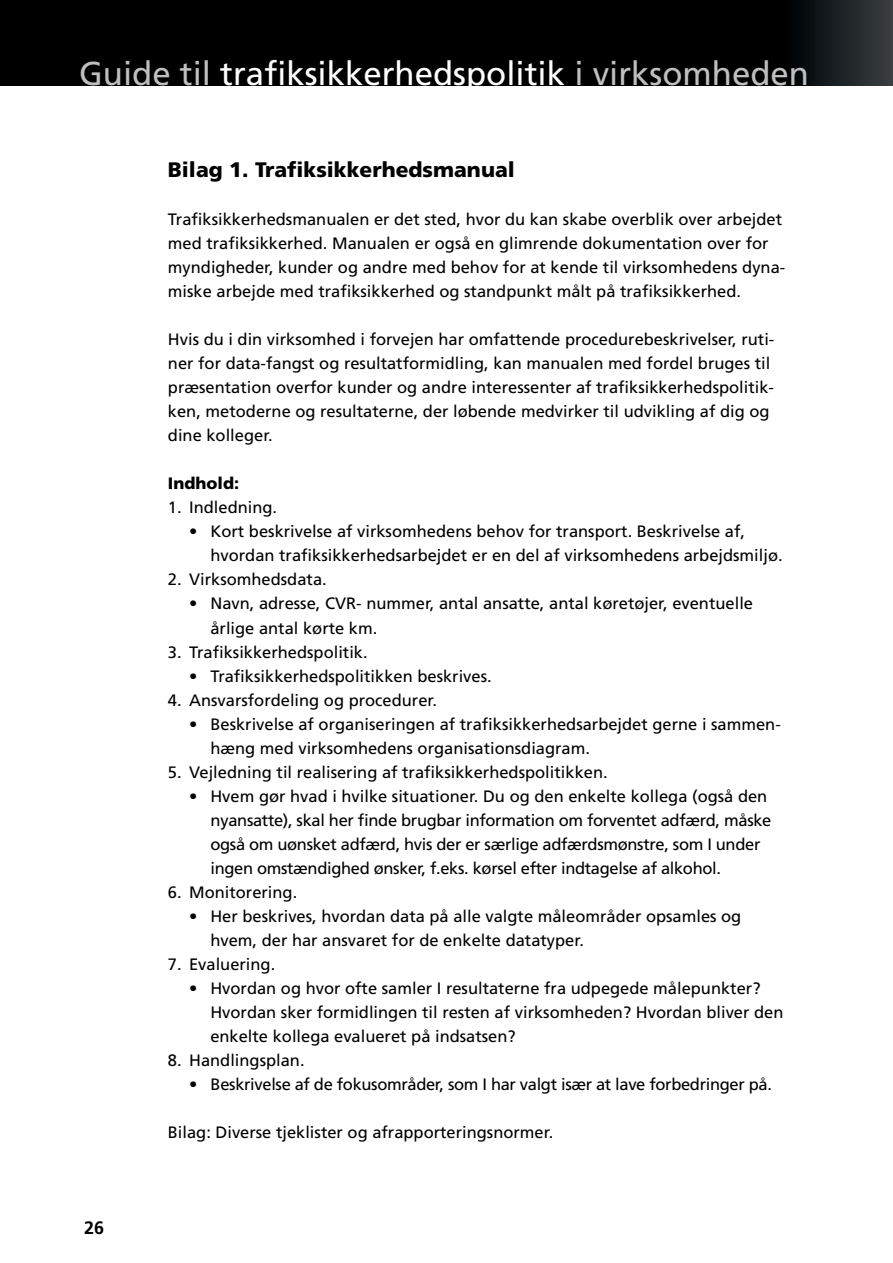
<style>
.page{position:relative;width:893px;height:1263px;background:#fff}
.page>*{position:absolute;margin:0;border:0;box-sizing:border-box;transform-origin:0 0}
.t1{font:33px "Frutiger LT Std";color:#fff}
.t2{font:900 21px "Frutiger LT Std";color:#000}
.t3{font:700 18px "Frutiger LT Std";color:#000}
.t4{font:16.5px/24px "Frutiger LT Std";color:#000}
.t5{font:16.5px/24px "Frutiger LT Std";letter-spacing:-.02em;color:#000}
.t6{font:900 16.5px "Frutiger LT Std";color:#000}
.s1{color:#bfbfc1}
</style>
<div class="page">
<div style="left:0;top:0;width:893px;height:85px;background:#000"></div>
<div style="left:784px;top:0;width:109px;height:85px;background:linear-gradient(to right,#000001,#3b3f43)"></div>
<h1 class="t1" style="left:79px;top:54px;width:731px"><span class="s1">Guide til</span> trafiksikkerhedspolitik <span class="s1">i virksomheden</span></h1>
<p class="t3" style="left:84px;top:1217px;width:22px">26</p>
<p class="t2" style="left:168px;top:157px;width:348px">Bilag 1. Trafiksikkerhedsmanual</p>
<p class="t4" style="left:168px;top:208px;width:619px">Trafiksikkerhedsmanualen er det sted, hvor du kan skabe overblik over arbejdet med trafiksikkerhed. Manualen er også en glimrende dokumentation over for myndigheder, kunder og andre med behov for at kende til virksomhedens dyna&shy;miske arbejde med trafiksikkerhed og standpunkt målt på trafiksikkerhed.</p>
<p class="t4" style="left:168px;top:328px;width:608px">Hvis du i din virksomhed i forvejen har omfattende procedurebeskrivelser, ruti&shy;ner for data-fangst og resultatformidling, kan manualen med fordel bruges til præsentation overfor kunder og andre interessenter af trafiksikkerhedspolitik&shy;ken, metoderne og resultaterne, der løbende medvirker til udvikling af dig og dine kolleger.</p>
<p class="t6" style="left:168px;top:474px;width:73px">Indhold:</p>
<p class="t4" style="left:168px;top:496px;width:111px">1. Indledning.</p>
<p class="t4" style="left:210px;top:520px;width:574px;text-indent:-21px">• Kort beskrivelse af virksomhedens behov for transport. Beskrivelse af, hvordan trafiksikkerhedsarbejdet er en del af virksomhedens arbejdsmiljø.</p>
<p class="t4" style="left:168px;top:568px;width:160px">2. Virksomhedsdata.</p>
<p class="t4" style="left:210px;top:592px;width:544px;text-indent:-21px">• Navn, adresse, CVR- nummer, antal ansatte, antal køretøjer, eventuelle årlige antal kørte km.</p>
<p class="t4" style="left:168px;top:640px;width:201px">3. Trafiksikkerhedspolitik.</p>
<p class="t4" style="left:189px;top:664px;width:304px">• Trafiksikkerhedspolitikken beskrives.</p>
<p class="t4" style="left:168px;top:688px;width:271px">4. Ansvarsfordeling og procedurer.</p>
<p class="t4" style="left:210px;top:712px;width:572px;text-indent:-21px">• Beskrivelse af organiseringen af trafiksikkerhedsarbejdet gerne i sammen&shy;hæng med virksomhedens organisationsdiagram.</p>
<p class="t4" style="left:168px;top:760px;width:441px">5. Vejledning til realisering af trafiksikkerhedspolitikken.</p>
<p class="t5" style="left:210px;top:784px;width:562px;text-indent:-21px">• Hvem gør hvad i hvilke situationer. Du og den enkelte kollega (også den nyansatte), skal her finde brugbar information om forventet adfærd, måske også om uønsket adfærd, hvis der er særlige adfærdsmønstre, som I under ingen omstændighed ønsker, f.eks. kørsel efter indtagelse af alkohol.</p>
<p class="t4" style="left:168px;top:880px;width:131px">6. Monitorering.</p>
<p class="t4" style="left:210px;top:904px;width:532px;text-indent:-21px">• Her beskrives, hvordan data på alle valgte måleområder opsamles og hvem, der har ansvaret for de enkelte datatyper.</p>
<p class="t4" style="left:168px;top:952px;width:109px">7. Evaluering.</p>
<p class="t4" style="left:210px;top:976px;width:575px;text-indent:-21px">• Hvordan og hvor ofte samler I resultaterne fra udpegede målepunkter?<br>Hvordan sker formidlingen til resten af virksomheden? Hvordan bliver den enkelte kollega evalueret på indsatsen?</p>
<p class="t4" style="left:168px;top:1048px;width:138px">8. Handlingsplan.</p>
<p class="t5" style="left:189px;top:1072px;width:584px">• Beskrivelse af de fokusområder, som I har valgt især at lave forbedringer på.</p>
<p class="t4" style="left:168px;top:1120px;width:387px">Bilag: Diverse tjeklister og afrapporteringsnormer.</p>
</div>
